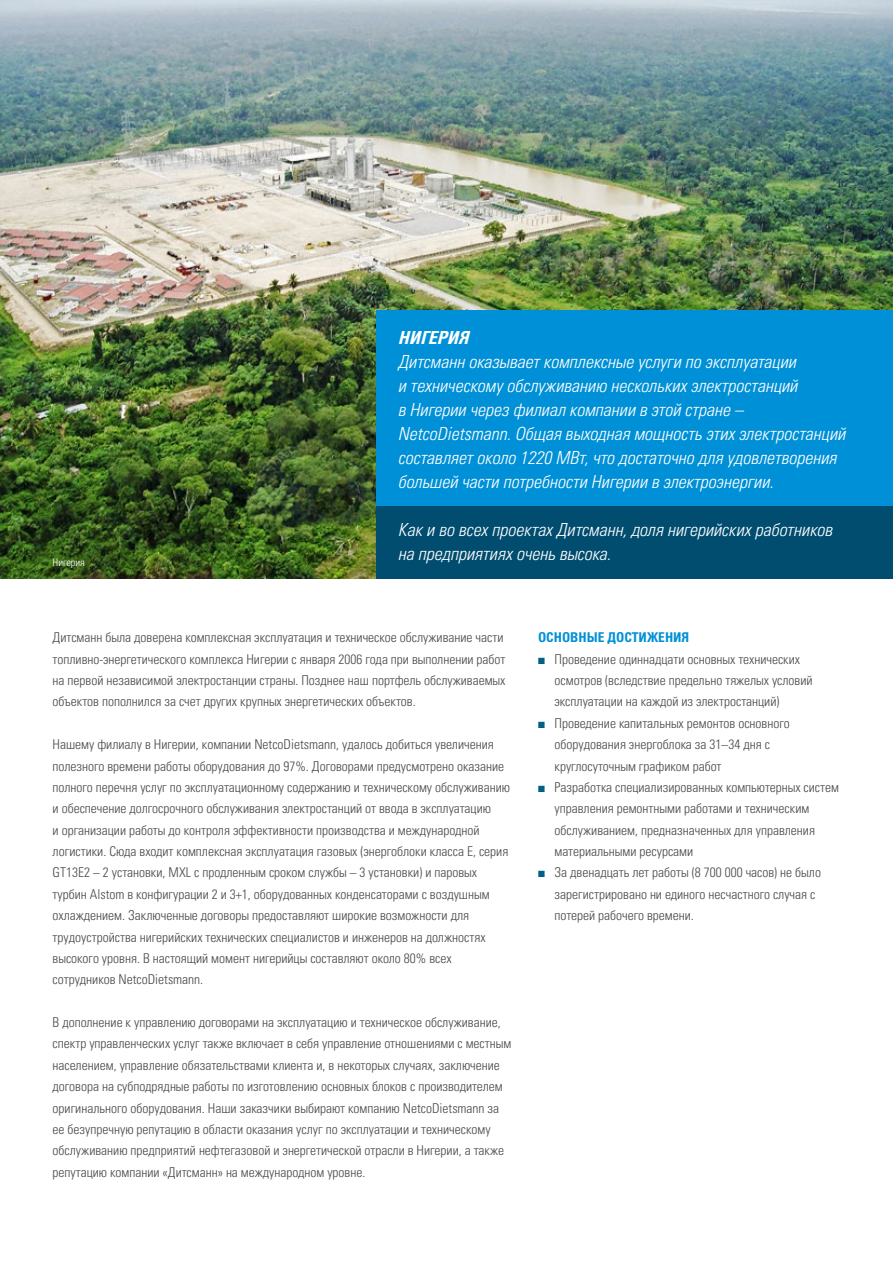
<style>
.page{position:relative;width:893px;height:1263px;background:#fff}
.page>*{position:absolute;margin:0;border:0;box-sizing:border-box;transform-origin:0 0}
.t1{font:18px/24px "Univers LTCYR 47 Light Cond Obl";color:#fff}
.t2{font:italic 18px "Univers LTCYR 67 Bold Cond";color:#fff}
.t3{font:13.5px/21.3px "Univers LTCYR 47 Light Cond";color:#4a4a49}
.t4{font:13.5px "Univers LTCYR 67 Bold Cond";color:#0090d7}
.t5{font:10.5px "Univers LTCYR 47 Light Cond";letter-spacing:-.005em;color:#fff}
.s1{color:#006185}
</style>
<div class="page">
<img style="left:0;top:0;width:893px;height:579px">
<div style="left:376px;top:310px;width:517px;height:269px;background:#0090d7"></div>
<div style="left:376px;top:506px;width:517px;height:73px;background:#004d70"></div>
<p class="t5" style="left:53px;top:555px;width:34px">Нигерия</p>
<h1 class="t2" style="left:398px;top:326px;width:78px">НИГЕРИЯ</h1>
<p class="t1" style="left:398px;top:348px;width:449px">Дитсманн оказывает комплексные услуги по эксплуатации<br>и техническому обслуживанию нескольких электростанций<br>в Нигерии через филиал компании в этой стране – NetcoDietsmann. Общая выходная мощность этих электростанций составляет около 1220 МВт, что достаточно для удовлетворения большей части потребности Нигерии в электроэнергии.</p>
<h1 class="t1" style="left:398px;top:516px;width:436px">Как и во всех проектах Дитсманн, доля нигерийских работников на предприятиях очень высока.</h1>
<p class="t3" style="left:53px;top:626px;width:454px">Дитсманн была доверена комплексная эксплуатация и техническое обслуживание части топливно-энергетического комплекса Нигерии с января 2006 года при выполнении работ на первой независимой электростанции страны. Позднее наш портфель обслуживаемых объектов пополнился за счет других крупных энергетических объектов.</p>
<p class="t3" style="left:53px;top:733px;width:459px">Нашему филиалу в Нигерии, компании NetcoDietsmann, удалось добиться увеличения полезного времени работы оборудования до 97%. Договорами предусмотрено оказание полного перечня услуг по эксплуатационному содержанию и техническому обслуживанию и обеспечение долгосрочного обслуживания электростанций от ввода в эксплуатацию<br>и организации работы до контроля эффективности производства и международной логистики. Сюда входит комплексная эксплуатация газовых (энергоблоки класса E, серия GT13E2 – 2 установки, MXL с продленным сроком службы – 3 установки) и паровых турбин Alstom в конфигурации 2 и 3+1, оборудованных конденсаторами с воздушным охлаждением. Заключенные договоры предоставляют широкие возможности для трудоустройства нигерийских технических специалистов и инженеров на должностях высокого уровня. В настоящий момент нигерийцы составляют около 80% всех сотрудников NetcoDietsmann.</p>
<p class="t3" style="left:53px;top:1011px;width:460px">В дополнение к управлению договорами на эксплуатацию и техническое обслуживание, спектр управленческих услуг также включает в себя управление отношениями с местным населением, управление обязательствами клиента и, в некоторых случаях, заключение договора на субподрядные работы по изготовлению основных блоков с производителем оригинального оборудования. Наши заказчики выбирают компанию NetcoDietsmann за ее безупречную репутацию в области оказания услуг по эксплуатации и техническому обслуживанию предприятий нефтегазовой и энергетической отрасли в Нигерии, а также репутацию компании «Дитсманн» на международном уровне.</p>
<p class="t4" style="left:538px;top:629px;width:153px">ОСНОВНЫЕ ДОСТИЖЕНИЯ</p>
<p class="t3" style="left:554px;top:647px;width:260px;text-indent:-17px"><span class="s1">■</span> Проведение одиннадцати основных технических осмотров (вследствие предельно тяжелых условий эксплуатации на каждой из электростанций)</p>
<p class="t3" style="left:554px;top:712px;width:237px;text-indent:-17px"><span class="s1">■</span> Проведение капитальных ремонтов основного оборудования энергоблока за 31–34 дня с круглосуточным графиком работ</p>
<p class="t3" style="left:554px;top:776px;width:286px;text-indent:-17px"><span class="s1">■</span> Разработка специализированных компьютерных систем управления ремонтными работами и техническим обслуживанием, предназначенных для управления материальными ресурсами</p>
<p class="t3" style="left:554px;top:861px;width:268px;text-indent:-17px"><span class="s1">■</span> За двенадцать лет работы (8 700 000 часов) не было зарегистрировано ни единого несчастного случая с потерей рабочего времени.</p>
</div>
